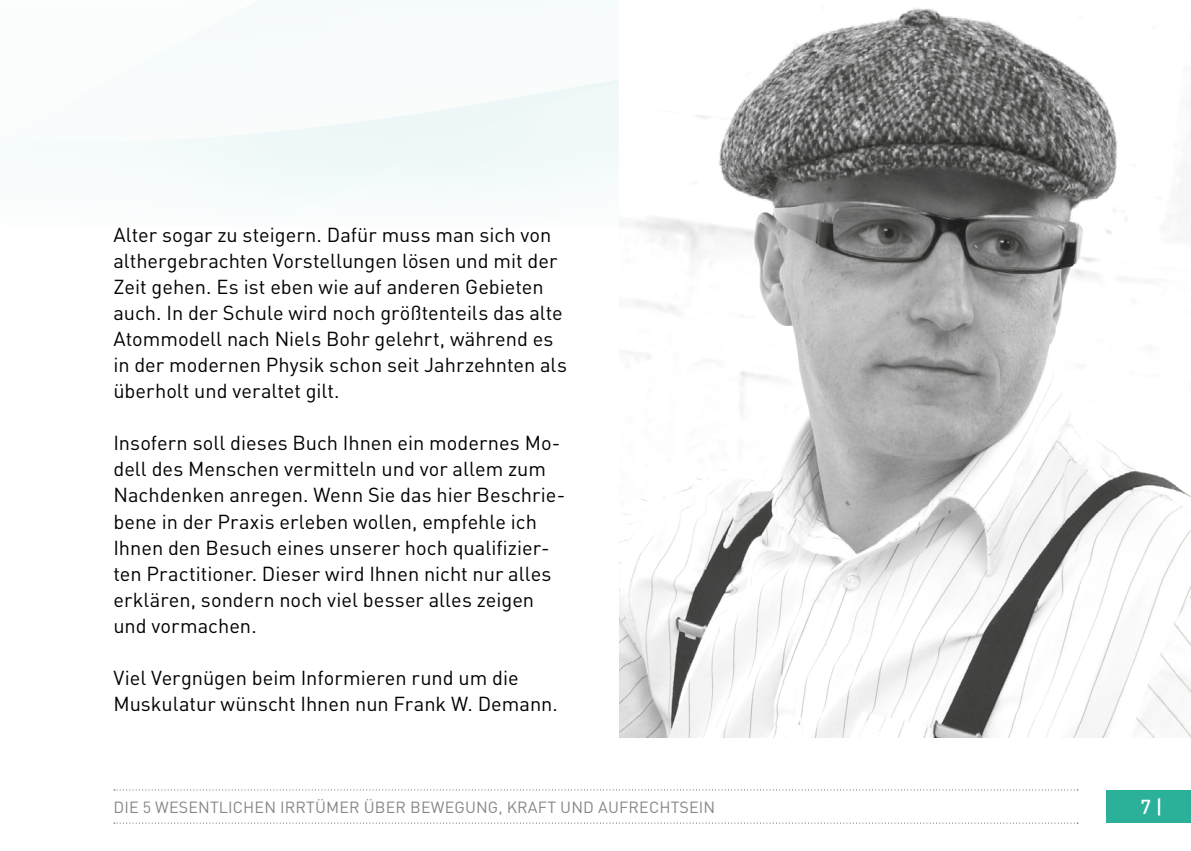
<style>
.page{position:relative;width:1191px;height:851px;background:#fff}
.page>*{position:absolute;margin:0;border:0;box-sizing:border-box;transform-origin:0 0}
.t1{font:20px/26px "DIN Pro";color:#000}
.t2{font:500 20px "DIN Pro";color:#fff}
.t3{font:16px "DIN Pro";letter-spacing:.01em;color:#878787}
</style>
<div class="page">
<div style="left:108px;top:132px;width:163px;height:57px;background:#f5fafa"></div>
<svg style="left:271px;top:79px;width:348px;height:119px"></svg>
<div style="left:525px;top:134px;width:94px;height:64px;background:#f3fafa"></div>
<svg style="left:114px;top:789px;width:964px;height:1px"></svg>
<svg style="left:114px;top:822px;width:964px;height:1px"></svg>
<img style="left:619px;top:7px;width:572px;height:730px">
<div style="left:1106px;top:790px;width:85px;height:32px;background:#2bb199"></div>
<p class="t1" style="left:113px;top:221px;width:455px">Alter sogar zu steigern. Dafür muss man sich von althergebrachten Vorstellungen lösen und mit der Zeit gehen. Es ist eben wie auf anderen Gebieten auch. In der Schule wird noch größtenteils das alte Atommodell nach Niels Bohr gelehrt, während es in der modernen Physik schon seit Jahrzehnten als überholt und veraltet gilt.</p>
<p class="t1" style="left:113px;top:429px;width:453px">Insofern soll dieses Buch Ihnen ein modernes Mo&shy;dell des Menschen vermitteln und vor allem zum Nachdenken anregen. Wenn Sie das hier Beschrie&shy;bene in der Praxis erleben wollen, empfehle ich Ihnen den Besuch eines unserer hoch qualifizier&shy;ten Practitioner. Dieser wird Ihnen nicht nur alles erklären, sondern noch viel besser alles zeigen und vormachen.</p>
<p class="t1" style="left:113px;top:663px;width:446px">Viel Vergnügen beim Informieren rund um die<br>Muskulatur wünscht Ihnen nun Frank W. Demann.</p>
<p class="t3" style="left:113px;top:795px;width:603px">DIE 5 WESENTLICHEN IRRTÜMER ÜBER BEWEGUNG, KRAFT UND AUFRECHTSEIN</p>
<p class="t2" style="left:1140px;top:792px;width:24px">7 |</p>
</div>
